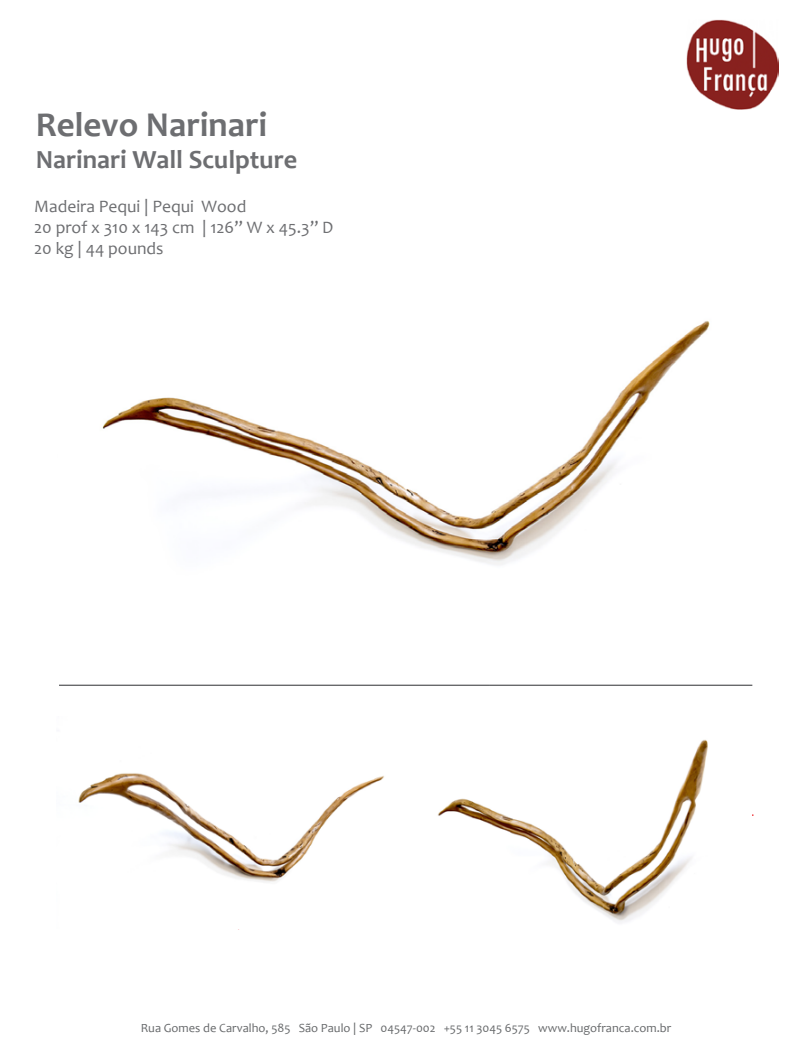
<style>
.page{position:relative;width:812px;height:1053px;background:#fff}
.page>*{position:absolute;margin:0;border:0;box-sizing:border-box;transform-origin:0 0}
.t1{font:700 35px "Candara";color:#6d6e71}
.t2{font:700 26.25px "Candara";color:#6d6e71}
.t3{font:17.5px/21px "Candara";color:#6d6e71}
.t4{font:12.5px "Candara";color:#67696b}
</style>
<div class="page">
<img style="left:686px;top:19px;width:92px;height:90px">
<svg style="left:59px;top:684px;width:694px;height:2px"></svg>
<hr style="left:238px;top:831px;width:1px;height:98px;background:#ed1f24">
<img style="left:102px;top:320px;width:608px;height:245px">
<img style="left:78px;top:773px;width:306px;height:155px">
<img style="left:438px;top:739px;width:270px;height:183px">
<h1 class="t1" style="left:36px;top:103px;width:233px">Relevo Narinari</h1>
<h2 class="t2" style="left:36px;top:143px;width:263px">Narinari Wall Sculpture</h2>
<h3 class="t3" style="left:34px;top:196px;width:301px">Madeira Pequi | Pequi Wood<br>20 prof x 310 x 143 cm | 126” W x 45.3” D<br>20 kg | 44 pounds</h3>
<p class="t4" style="left:141px;top:1020px;width:532px">Rua Gomes de Carvalho, 585 São Paulo | SP 04547-002 +55 11 3045 6575 www.hugofranca.com.br</p>
</div>
